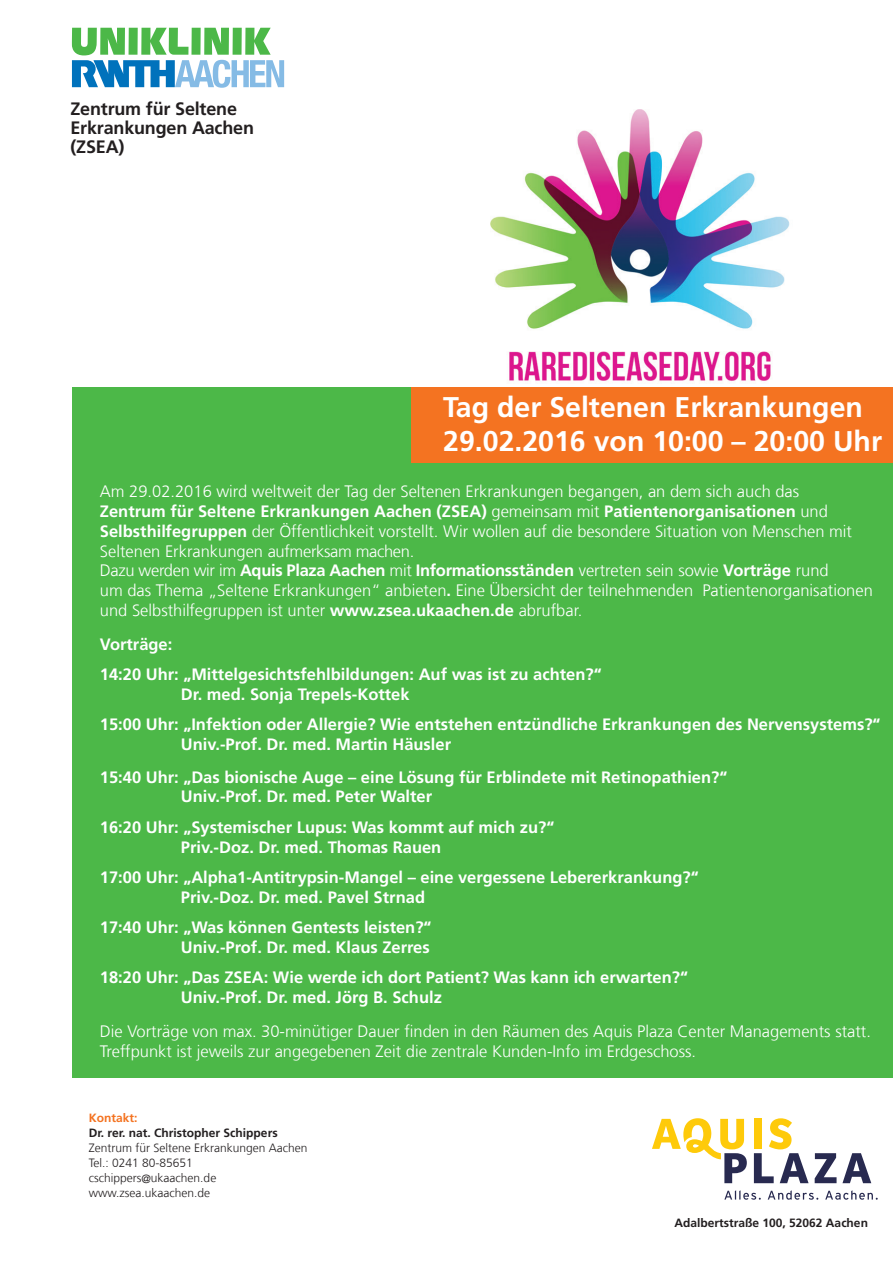
<style>
.page{position:relative;width:893px;height:1263px;background:#fff}
.page>*{position:absolute;margin:0;border:0;box-sizing:border-box;transform-origin:0 0}
.t1{font:700 28.5px/34.2px "Frutiger LT Com";color:#fff}
.t2{font:700 18px/19px "Frutiger LT Com";letter-spacing:-.01em;color:#231f20}
.t3{font:300 16.5px/19.8px "Frutiger LT Com";color:#fff}
.t4{font:700 16.5px/30.3px "Frutiger LT Com";color:#fff}
.t5{font:300 12px/15px "Frutiger LT Com";color:#231f20}
.t6{font:700 12px "Frutiger LT Com";color:#231f20}
.t7{font:700 12px "Frutiger LT Com";color:#f47321}
.s1{font-weight:700}
</style>
<div class="page">
<div style="left:72px;top:387px;width:821px;height:690px;background:#4cb848"></div>
<img style="left:490px;top:109px;width:300px;height:272px">
<div style="left:412px;top:387px;width:481px;height:75px;background:#f47321"></div>
<svg style="left:652px;top:1118px;width:95px;height:65px"></svg>
<svg style="left:754px;top:1118px;width:55px;height:65px"></svg>
<svg style="left:815px;top:1153px;width:21px;height:30px"></svg>
<svg style="left:842px;top:1153px;width:29px;height:30px"></svg>
<svg style="left:724px;top:1190px;width:154px;height:10px"></svg>
<svg style="left:72px;top:28px;width:212px;height:59px"></svg>
<p class="t2" style="left:70px;top:99px;width:185px">Zentrum für Seltene<br>Erkrankungen Aachen (ZSEA)</p>
<h1 class="t1" style="left:443px;top:390px;width:440px">Tag der Seltenen Erkrankungen<br>29.02.2016 von 10:00 – 20:00 Uhr</h1>
<p class="t3" style="left:100px;top:482px;width:774px">Am 29.02.2016 wird weltweit der Tag der Seltenen Erkrankungen begangen, an dem sich auch das<br><span class="s1">Zentrum für Seltene Erkrankungen Aachen (ZSEA)</span> gemeinsam mit <span class="s1">Patientenorganisationen</span> und <span class="s1">Selbsthilfegruppen</span> der Öffentlichkeit vorstellt. Wir wollen auf die besondere Situation von Menschen mit Seltenen Erkrankungen aufmerksam machen.<br>Dazu werden wir im <span class="s1">Aquis Plaza Aachen</span> mit <span class="s1">Informationsständen</span> vertreten sein sowie <span class="s1">Vorträge</span> rund<br>um das Thema „Seltene Erkrankungen“ anbieten<span class="s1">.</span> Eine Übersicht der teilnehmenden Patientenorganisationen und Selbsthilfegruppen ist unter <span class="s1">www.zsea.ukaachen.de</span> abrufbar.</p>
<p class="t4" style="left:100px;top:629px;width:503px">Vorträge:<br>14:20 Uhr: „Mittelgesichtsfehlbildungen: Auf was ist zu achten?“</p>
<p class="t4" style="left:100px;top:679px;width:782px;text-indent:81px">Dr. med. Sonja Trepels-Kottek<br>15:00 Uhr: „Infektion oder Allergie? Wie entstehen entzündliche Erkrankungen des Nervensystems?“</p>
<p class="t4" style="left:100px;top:728px;width:629px;line-height:32.4px;text-indent:81px">Univ.-Prof. Dr. med. Martin Häusler<br>15:40 Uhr: „Das bionische Auge – eine Lösung für Erblindete mit Retinopathien?“</p>
<p class="t4" style="left:100px;top:782px;width:456px;text-indent:81px">Univ.-Prof. Dr. med. Peter Walter<br>16:20 Uhr: „Systemischer Lupus: Was kommt auf mich zu?“</p>
<p class="t4" style="left:100px;top:832px;width:600px;text-indent:81px">Priv.-Doz. Dr. med. Thomas Rauen<br>17:00 Uhr: „Alpha1-Antitrypsin-Mangel – eine vergessene Lebererkrankung?“</p>
<p class="t4" style="left:100px;top:882px;width:333px;text-indent:81px">Priv.-Doz. Dr. med. Pavel Strnad<br>17:40 Uhr: „Was können Gentests leisten?“</p>
<p class="t4" style="left:100px;top:932px;width:590px;text-indent:81px">Univ.-Prof. Dr. med. Klaus Zerres<br>18:20 Uhr: „Das ZSEA: Wie werde ich dort Patient? Was kann ich erwarten?“</p>
<p class="t4" style="left:181px;top:982px;width:263px">Univ.-Prof. Dr. med. Jörg B. Schulz</p>
<p class="t3" style="left:100px;top:1021px;width:773px">Die Vorträge von max. 30-minütiger Dauer finden in den Räumen des Aquis Plaza Center Managements statt.<br>Treffpunkt ist jeweils zur angegebenen Zeit die zentrale Kunden-Info im Erdgeschoss.</p>
<p class="t7" style="left:89px;top:1111px;width:50px">Kontakt:</p>
<p class="t6" style="left:89px;top:1126px;width:190px">Dr. rer. nat. Christopher Schippers</p>
<p class="t5" style="left:89px;top:1141px;width:220px">Zentrum für Seltene Erkrankungen Aachen<br>Tel.: 0241 80-85651 cschippers@ukaachen.de www.zsea.ukaachen.de</p>
<p class="t6" style="left:675px;top:1216px;width:195px">Adalbertstraße 100, 52062 Aachen</p>
</div>
